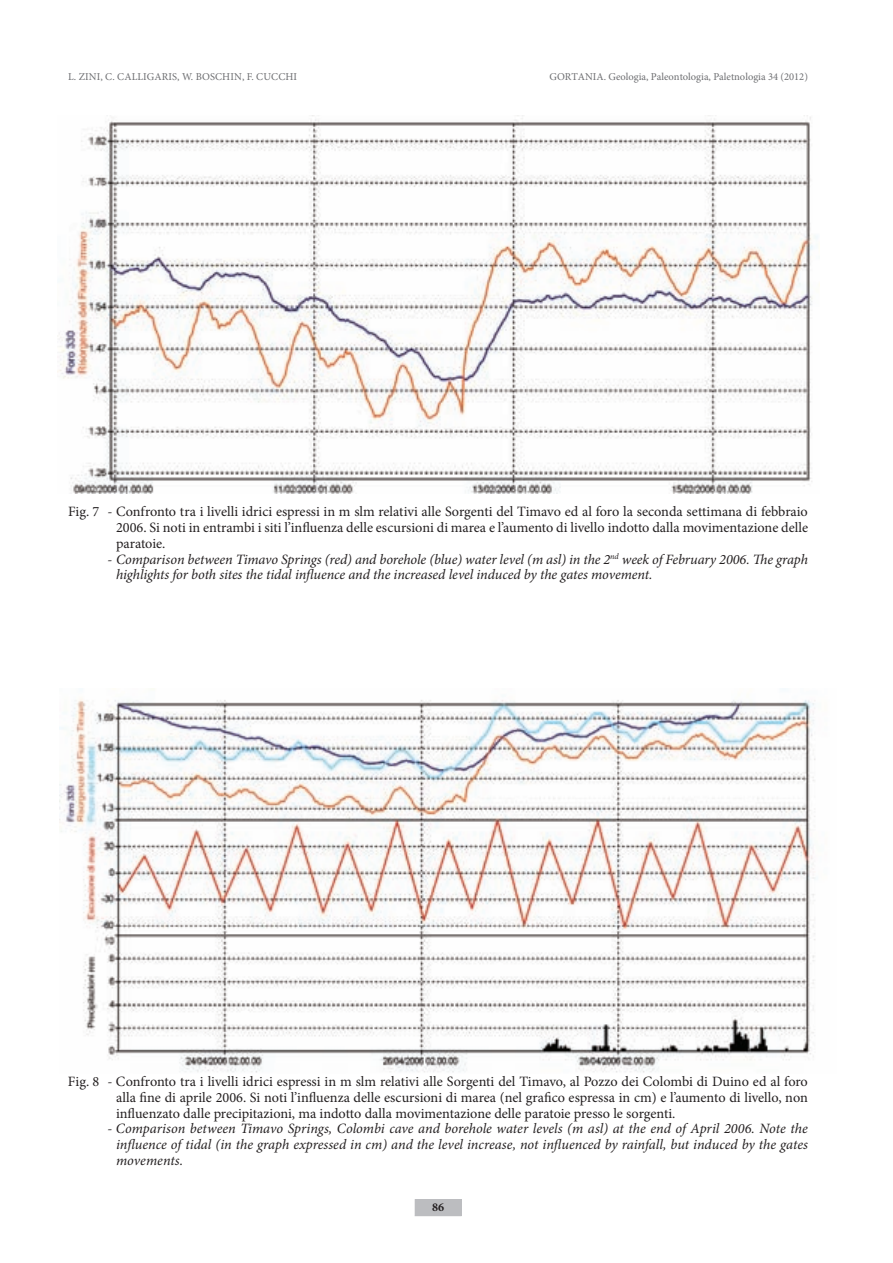
<style>
.page{position:relative;width:893px;height:1263px;background:#fff}
.page>*{position:absolute;margin:0;border:0;box-sizing:border-box;transform-origin:0 0}
.t1{font:14.25px/15.8px "Minion Pro";letter-spacing:-.005em;color:#231f20;text-align:justify}
.t2{font:italic 14.25px/15.8px "Minion Pro";letter-spacing:-.005em;color:#231f20}
.t3{font:700 12px "Minion Pro";color:#231f20}
.t4{font:10.5px "Minion Pro";letter-spacing:.01em;color:#6c6d70}
</style>
<div class="page">
<svg style="left:415px;top:1199px;width:46px;height:17px"></svg>
<img style="left:57px;top:115px;width:761px;height:378px">
<img style="left:60px;top:688px;width:756px;height:385px">
<p class="t4" style="left:68px;top:70px;width:231px">L. ZINI, C. CALLIGARIS, W. BOSCHIN, F. CUCCHI</p>
<p class="t4" style="left:549px;top:70px;width:260px">GORTANIA. Geologia, Paleontologia, Paletnologia 34 (2012)</p>
<p class="t1" style="left:116px;top:504px;width:693px;text-indent:-48px">Fig. 7 - Confronto tra i livelli idrici espressi in m slm relativi alle Sorgenti del Timavo ed al foro la seconda settimana di febbraio 2006. Si noti in entrambi i siti l’influenza delle escursioni di marea e l’aumento di livello indotto dalla movimentazione delle paratoie.</p>
<p class="t2" style="left:116px;top:551px;width:693px;text-indent:-9px">- Comparison between Timavo Springs (red) and borehole (blue) water level (m asl) in the 2<sup>nd</sup> week of February 2006. The graph highlights for both sites the tidal influence and the increased level induced by the gates movement.</p>
<p class="t1" style="left:116px;top:1074px;width:693px;text-indent:-48px">Fig. 8 - Confronto tra i livelli idrici espressi in m slm relativi alle Sorgenti del Timavo, al Pozzo dei Colombi di Duino ed al foro alla fine di aprile 2006. Si noti l’influenza delle escursioni di marea (nel grafico espressa in cm) e l’aumento di livello, non influenzato dalle precipitazioni, ma indotto dalla movimentazione delle paratoie presso le sorgenti.</p>
<p class="t2" style="left:116px;top:1121px;width:693px;text-align:justify;text-indent:-8px">- Comparison between Timavo Springs, Colombi cave and borehole water levels (m asl) at the end of April 2006. Note the influence of tidal (in the graph expressed in cm) and the level increase, not influenced by rainfall, but induced by the gates movements.</p>
<p class="t3" style="left:432px;top:1199px;width:13px">86</p>
</div>
